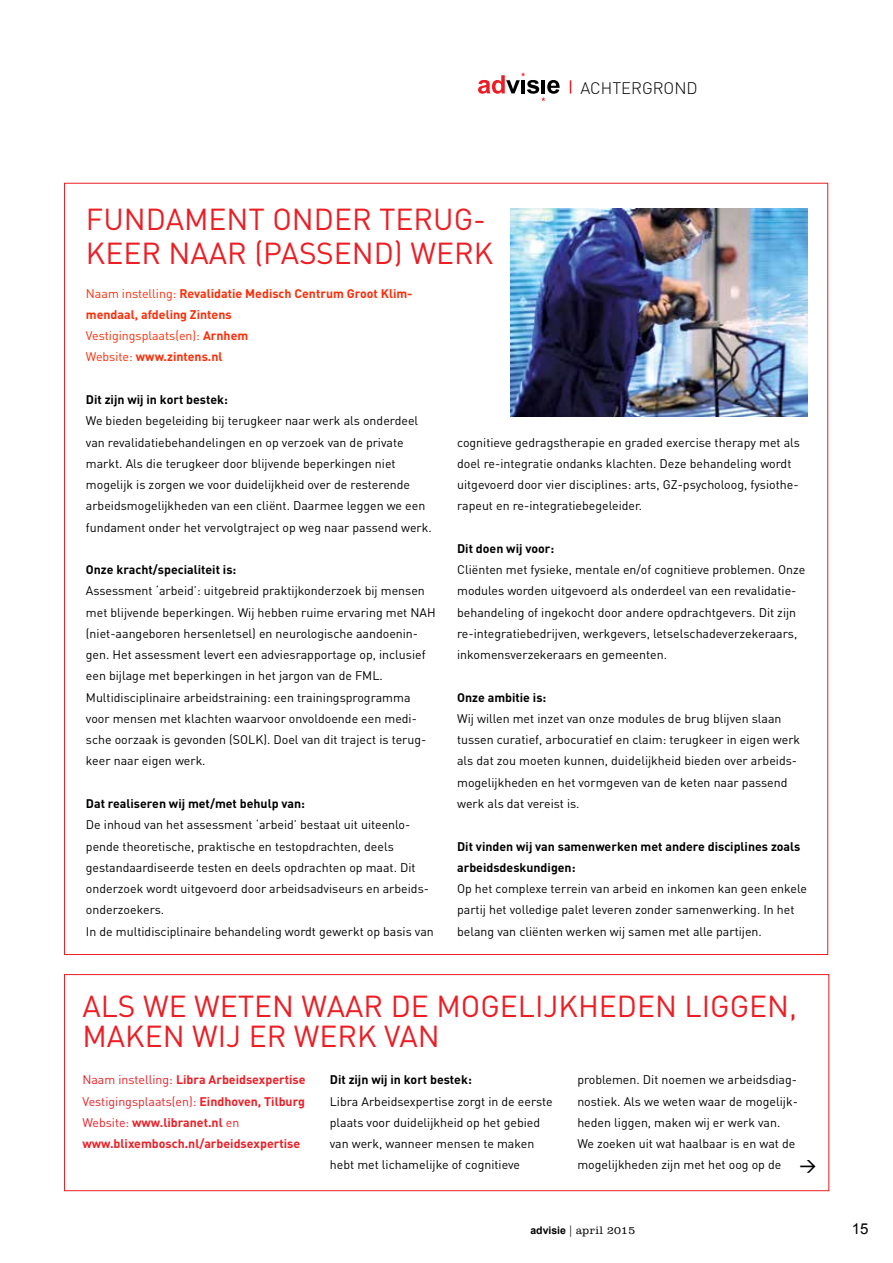
<style>
.page{position:relative;width:893px;height:1263px;background:#fff}
.page>*{position:absolute;margin:0;border:0;box-sizing:border-box;transform-origin:0 0}
.t1{font:30px "DIN";color:#ed1d24}
.t2{font:300 16.5px "DIN";color:#000}
.t3{font:500 16.5px "DIN";color:#000}
.t4{font:15px "Arial";color:#000}
.t5{font:12.3px/21.3px "DIN";color:#000}
.t6{font:700 12.3px/21.3px "DIN";color:#ed1d24}
.t7{font:700 12.3px/21.3px "DIN";color:#ff2b06}
.t8{font:300 11.25px "Clarendon LT Std";letter-spacing:.02em;color:#000}
.s1{font-weight:400}
.s2{font-weight:700}
.s3{font-family:"Arial";font-weight:700;font-size:10.5px}
</style>
<div class="page">
<div style="left:64px;top:974px;width:765px;height:217px;background:#fff;border:1px solid #ed1d24"></div>
<img style="left:510px;top:209px;width:297px;height:208px">
<svg style="left:478px;top:73px;width:82px;height:28px"></svg>
<svg style="left:570px;top:80px;width:1px;height:14px"></svg>
<p class="t1" style="left:86px;top:200px;width:39px">Fundament</p>
<p class="t1" style="left:272px;top:200px;width:21px">onder</p>
<p class="t1" style="left:379px;top:200px;width:20px">terug</p>
<p class="t1" style="left:473px;top:200px;width:14px">-</p>
<p class="t1" style="left:86px;top:235px;width:19px">keer</p>
<p class="t1" style="left:169px;top:235px;width:20px">naar</p>
<p class="t1" style="left:254px;top:235px;width:28px">(passend</p>
<p class="t1" style="left:394px;top:235px;width:38px">) werk</p>
<p class="t2" style="left:580px;top:78px;width:119px">ACHTERGROND</p>
<p class="t7" style="left:86px;top:282px;width:328px"><span class="s1">Naam instelling:</span> Revalidatie Medisch Centrum Groot Klim&shy;mendaal, afdeling Zintens<br><span class="s1">Vestigingsplaats(en):</span> Arnhem<br><span class="s1">Website:</span> www.zintens.nl</p>
<p class="t5" style="left:86px;top:389px;width:347px"><span class="s2">Dit zijn wij in kort bestek:<br></span>We bieden begeleiding bij terugkeer naar werk als onderdeel van revalidatiebehandelingen en op verzoek van de private markt. Als die terugkeer door blijvende beperkingen niet mogelijk is zorgen we voor duidelijkheid over de resterende arbeidsmogelijkheden van een cliënt. Daarmee leggen we een fundament onder het vervolgtraject op weg naar passend werk.</p>
<p class="t5" style="left:86px;top:559px;width:351px"><span class="s2">Onze kracht/specialiteit is:<br></span>Assessment ‘arbeid’: uitgebreid praktijkonderzoek bij mensen met blijvende beperkingen. Wij hebben ruime ervaring met NAH (niet-aangeboren hersenletsel) en neurologische aandoenin&shy;gen. Het assessment levert een adviesrapportage op, inclusief een bijlage met beperkingen in het jargon van de FML.<br>Multidisciplinaire arbeidstraining: een trainingsprogramma voor mensen met klachten waarvoor onvoldoende een medi&shy;sche oorzaak is gevonden (SOLK). Doel van dit traject is terug&shy;keer naar eigen werk.</p>
<p class="t5" style="left:86px;top:793px;width:349px"><span class="s2">Dat realiseren wij met/met behulp van:<br></span>De inhoud van het assessment ‘arbeid’ bestaat uit uiteenlo&shy;pende theoretische, praktische en testopdrachten, deels gestandaardiseerde testen en deels opdrachten op maat. Dit onderzoek wordt uitgevoerd door arbeidsadviseurs en arbeids&shy;onderzoekers.<br>In de multidisciplinaire behandeling wordt gewerkt op basis van</p>
<p class="t5" style="left:457px;top:431px;width:344px">cognitieve gedragstherapie en graded exercise therapy met als doel re-integratie ondanks klachten. Deze behandeling wordt uitgevoerd door vier disciplines: arts, GZ-psycholoog, fysiothe&shy;rapeut en re-integratiebegeleider.</p>
<p class="t5" style="left:457px;top:537px;width:350px"><span class="s2">Dit doen wij voor:<br></span>Cliënten met fysieke, mentale en/of cognitieve problemen. Onze modules worden uitgevoerd als onderdeel van een revalidatie&shy;behandeling of ingekocht door andere opdrachtgevers. Dit zijn re-integratiebedrijven, werkgevers, letselschadeverzekeraars, inkomensverzekeraars en gemeenten.</p>
<p class="t5" style="left:457px;top:686px;width:345px"><span class="s2">Onze ambitie is:<br></span>Wij willen met inzet van onze modules de brug blijven slaan tussen curatief, arbocuratief en claim: terugkeer in eigen werk als dat zou moeten kunnen, duidelijkheid bieden over arbeids&shy;mogelijkheden en het vormgeven van de keten naar passend werk als dat vereist is.</p>
<p class="t5" style="left:457px;top:835px;width:351px"><span class="s2">Dit vinden wij van samenwerken met andere disciplines zoals arbeidsdeskundigen:<br></span>Op het complexe terrein van arbeid en inkomen kan geen enkele partij het volledige palet leveren zonder samenwerking. In het belang van cliënten werken wij samen met alle partijen.</p>
<p class="t1" style="left:82px;top:987px;width:133px">Alsweweten</p>
<p class="t1" style="left:302px;top:987px;width:21px">waar</p>
<p class="t1" style="left:391px;top:987px;width:65px">de mogelijkheden</p>
<p class="t1" style="left:685px;top:987px;width:18px">liggen</p>
<p class="t1" style="left:789px;top:987px;width:9px">,</p>
<p class="t1" style="left:82px;top:1017px;width:21px">maken</p>
<p class="t1" style="left:192px;top:1017px;width:17px">wij</p>
<p class="t1" style="left:249px;top:1017px;width:67px">er werk</p>
<p class="t1" style="left:384px;top:1017px;width:19px">van</p>
<p class="t6" style="left:82px;top:1069px;width:225px"><span class="s1">Naam instelling:</span> Libra Arbeidsexpertise <span class="s1">Vestigingsplaats(en):</span> Eindhoven, Tilburg <span class="s1">Website:</span> www.libranet.nl <span class="s1">en </span>www.blixembosch.nl/arbeidsexpertise</p>
<p class="t5" style="left:330px;top:1069px;width:224px"><span class="s2">Dit zijn wij in kort bestek:<br></span>Libra Arbeidsexpertise zorgt in de eerste plaats voor duidelijkheid op het gebied van werk, wanneer mensen te maken hebt met lichamelijke of cognitieve</p>
<p class="t5" style="left:577px;top:1069px;width:222px">problemen. Dit noemen we arbeidsdiag&shy;nostiek. Als we weten waar de mogelijk&shy;heden liggen, maken wij er werk van.<br>We zoeken uit wat haalbaar is en wat de mogelijkheden zijn met het oog op de</p>
<p class="t3" style="left:800px;top:1155px;width:18px">&gt;</p>
<p class="t8" style="left:530px;top:1223px;width:106px"><span class="s3">advisie</span> | april 2015</p>
<p class="t4" style="left:852px;top:1219px;width:18px">15</p>
</div>
